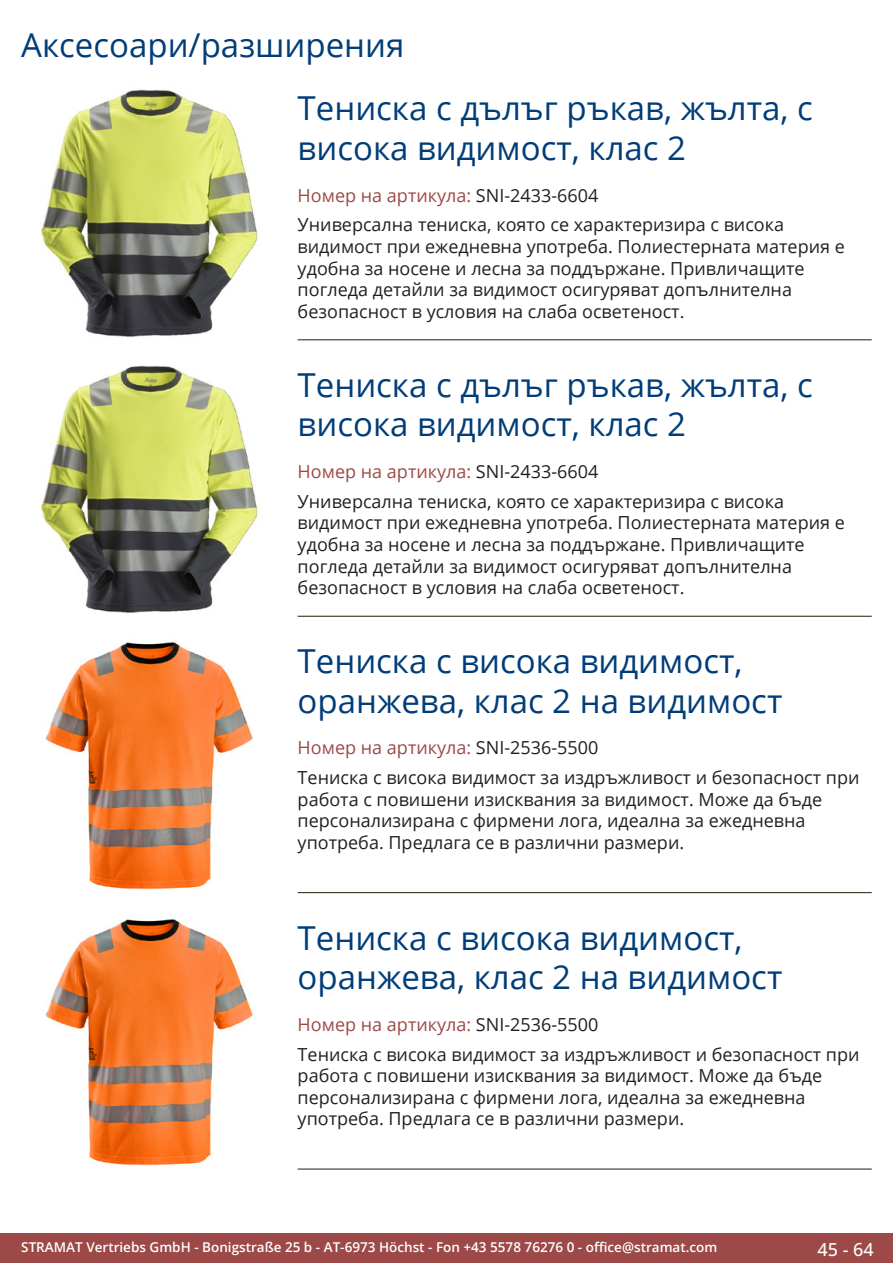
<style>
.page{position:relative;width:893px;height:1263px;background:#fff}
.page>*{position:absolute;margin:0;border:0;box-sizing:border-box;transform-origin:0 0}
.Produkttitel{font:33px/39.6px "Open Sans";color:#003d78}
.RastTitel{font:33px "Open Sans";color:#003d78}
.Beschreibung_Text{font:18px/21.6px "Open Sans";color:#231f20}
.TechDaten_Überschrif{font:18px "Open Sans";color:#9c4948}
.t1{font:500 18px "Open Sans";color:#fff}
.t2{font:600 13.5px "Open Sans";color:#fff}
.s1{color:#231f20}
</style>
<div class="page">
<div style="left:0;top:1233px;width:893px;height:30px;background:#9c4948"></div>
<hr style="left:298px;top:340px;width:574px;height:1px;background:#201d08">
<hr style="left:298px;top:616px;width:574px;height:1px;background:#201d08">
<hr style="left:298px;top:892px;width:574px;height:1px;background:#201d08">
<hr style="left:298px;top:1169px;width:574px;height:1px;background:#201d08">
<img style="left:41px;top:89px;width:217px;height:248px">
<img style="left:41px;top:365px;width:217px;height:248px">
<img style="left:45px;top:642px;width:208px;height:248px">
<img style="left:45px;top:919px;width:208px;height:247px">
<p class="RastTitel" style="left:21px;top:22px;width:385px">Аксесоари/разширения</p>
<p class="Produkttitel" style="left:298px;top:88px;width:517px">Тениска с дълъг ръкав, жълта, с висока видимост, клас 2</p>
<p class="TechDaten_Überschrif" style="left:298px;top:183px;width:302px">Номер на артикула: <span class="s1">SNI-2433-6604</span></p>
<p class="Beschreibung_Text" style="left:298px;top:214px;width:549px">Универсална тениска, която се характеризира с висока видимост при ежедневна употреба. Полиестерната материя е удобна за носене и лесна за поддържане. Привличащите погледа детайли за видимост осигуряват допълнителна безопасност в условия на слаба осветеност.</p>
<p class="Produkttitel" style="left:298px;top:364px;width:517px">Тениска с дълъг ръкав, жълта, с висока видимост, клас 2</p>
<p class="TechDaten_Überschrif" style="left:298px;top:459px;width:302px">Номер на артикула: <span class="s1">SNI-2433-6604</span></p>
<p class="Beschreibung_Text" style="left:298px;top:490px;width:549px">Универсална тениска, която се характеризира с висока видимост при ежедневна употреба. Полиестерната материя е удобна за носене и лесна за поддържане. Привличащите погледа детайли за видимост осигуряват допълнителна безопасност в условия на слаба осветеност.</p>
<p class="Produkttitel" style="left:298px;top:640px;width:486px">Тениска с висока видимост, оранжева, клас 2 на видимост</p>
<p class="TechDaten_Überschrif" style="left:298px;top:735px;width:302px">Номер на артикула: <span class="s1">SNI-2536-5500</span></p>
<p class="Beschreibung_Text" style="left:298px;top:766px;width:563px">Тениска с висока видимост за издръжливост и безопасност при работа с повишени изисквания за видимост. Може да бъде персонализирана с фирмени лога, идеална за ежедневна употреба. Предлага се в различни размери.</p>
<p class="Produkttitel" style="left:298px;top:917px;width:486px">Тениска с висока видимост, оранжева, клас 2 на видимост</p>
<p class="TechDaten_Überschrif" style="left:298px;top:1012px;width:302px">Номер на артикула: <span class="s1">SNI-2536-5500</span></p>
<p class="Beschreibung_Text" style="left:298px;top:1043px;width:563px">Тениска с висока видимост за издръжливост и безопасност при работа с повишени изисквания за видимост. Може да бъде персонализирана с фирмени лога, идеална за ежедневна употреба. Предлага се в различни размери.</p>
<p class="t2" style="left:21px;top:1238px;width:698px">STRAMAT Vertriebs GmbH - Bonigstraße 25 b - AT-6973 Höchst - Fon +43 5578 76276 0 - office@stramat.com</p>
<p class="t1" style="left:817px;top:1237px;width:58px">45 - 64</p>
</div>
